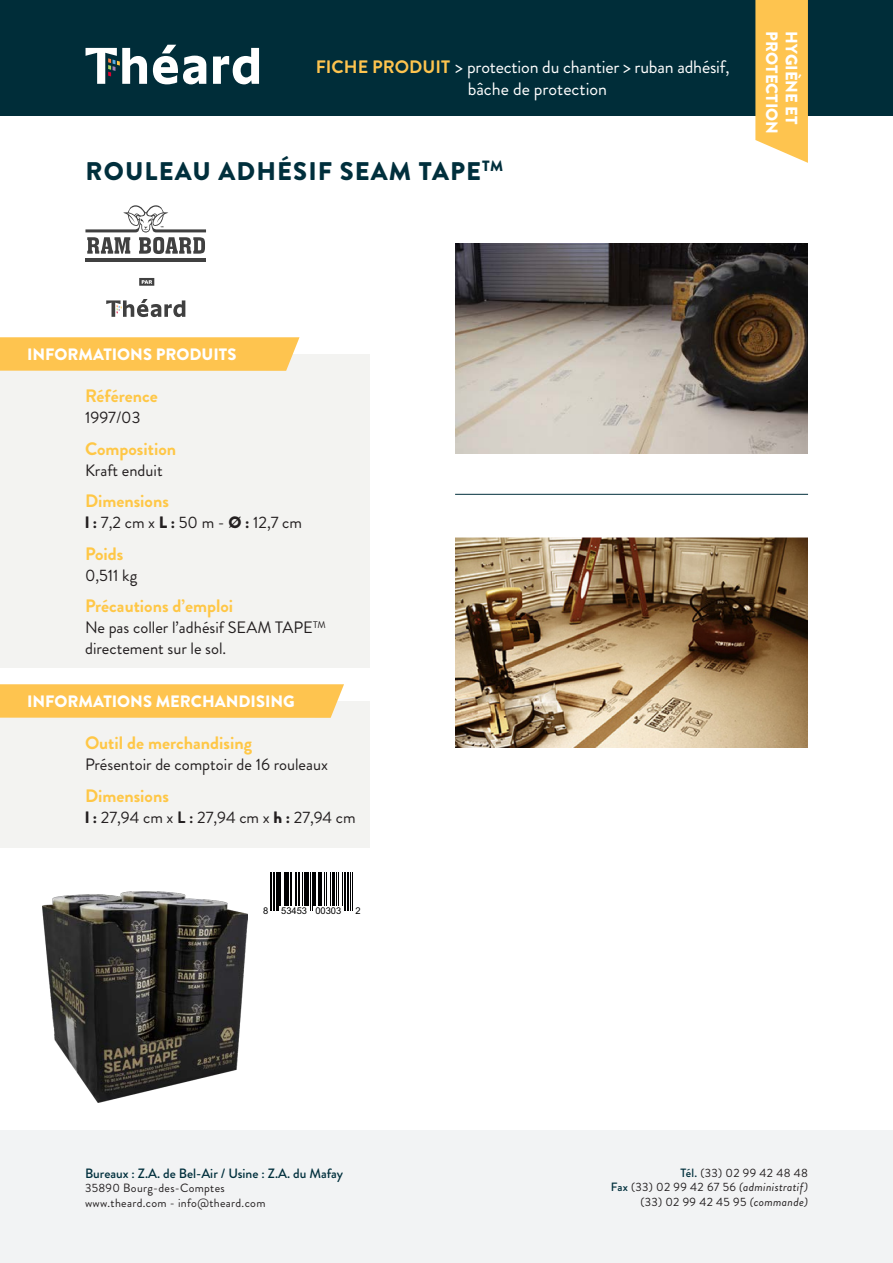
<style>
.page{position:relative;width:893px;height:1263px;background:#fff}
.page>*{position:absolute;margin:0;border:0;box-sizing:border-box;transform-origin:0 0}
.t1{font:900 25.5px "Brandon Grotesque";letter-spacing:.045em;color:#002f3c}
.t2{font:700 18px "Brandon Grotesque";color:#ffc746}
.t3{font:18px/21.6px "Brandon Grotesque";letter-spacing:-.01em;color:#fff}
.t4{font:16.5px/21px "Brandon Grotesque";color:#231f20}
.t5{font:900 16.5px "Brandon Grotesque";color:#fff}
.t6{font:500 13.5px "Brandon Grotesque";color:#002f3c}
.t7{font:12px/14.4px "Brandon Grotesque";letter-spacing:.025em;color:#231f20}
.t8{font:9.3px "Arial";color:#000001}
.s1{font-weight:700;color:#fec44f}
.s2{font-weight:900}
.s3{font-weight:700}
.s4{font-weight:500;color:#002f3c}
.s5{font-style:italic}
</style>
<div class="page">
<hr style="left:455px;top:494px;width:353px;height:1px;background:#002f3c">
<div style="left:0;top:0;width:893px;height:116px;background:#002d39"></div>
<svg style="left:153px;top:45px;width:53px;height:39px"></svg>
<svg style="left:213px;top:48px;width:46px;height:36px"></svg>
<svg style="left:86px;top:48px;width:61px;height:36px"></svg>
<svg style="left:755px;top:0;width:53px;height:163px;background:#fcc75b"></svg>
<img style="left:455px;top:243px;width:353px;height:210px">
<img style="left:455px;top:537px;width:353px;height:210px">
<div style="left:0;top:1130px;width:893px;height:133px;background:#f2f3f4"></div>
<hr style="left:270px;top:872px;width:1px;height:39px;background:#000001">
<hr style="left:271px;top:872px;width:1px;height:39px;background:#000001">
<hr style="left:273px;top:872px;width:2px;height:39px;background:#000001">
<hr style="left:276px;top:872px;width:2px;height:39px;background:#000001">
<hr style="left:279px;top:872px;width:2px;height:34px;background:#000001">
<hr style="left:284px;top:872px;width:1px;height:34px;background:#000001">
<hr style="left:285px;top:872px;width:4px;height:34px;background:#000001">
<hr style="left:290px;top:872px;width:1px;height:34px;background:#000001">
<hr style="left:291px;top:872px;width:1px;height:34px;background:#000001">
<hr style="left:295px;top:872px;width:2px;height:34px;background:#000001">
<hr style="left:298px;top:872px;width:1px;height:34px;background:#000001">
<hr style="left:302px;top:872px;width:1px;height:34px;background:#000001">
<hr style="left:304px;top:872px;width:3px;height:34px;background:#000001">
<hr style="left:308px;top:872px;width:1px;height:34px;background:#000001">
<hr style="left:310px;top:872px;width:1px;height:39px;background:#000001">
<hr style="left:312px;top:872px;width:1px;height:39px;background:#000001">
<hr style="left:313px;top:872px;width:3px;height:34px;background:#000001">
<hr style="left:318px;top:872px;width:1px;height:34px;background:#000001">
<hr style="left:320px;top:872px;width:2px;height:34px;background:#000001">
<hr style="left:324px;top:872px;width:1px;height:34px;background:#000001">
<hr style="left:326px;top:872px;width:1px;height:34px;background:#000001">
<hr style="left:330px;top:872px;width:1px;height:34px;background:#000001">
<hr style="left:332px;top:872px;width:2px;height:34px;background:#000001">
<hr style="left:336px;top:872px;width:1px;height:34px;background:#000001">
<hr style="left:338px;top:872px;width:1px;height:34px;background:#000001">
<hr style="left:342px;top:872px;width:1px;height:34px;background:#000001">
<hr style="left:344px;top:872px;width:2px;height:39px;background:#000001">
<hr style="left:347px;top:872px;width:2px;height:39px;background:#000001">
<hr style="left:350px;top:872px;width:1px;height:39px;background:#000001">
<hr style="left:352px;top:872px;width:1px;height:39px;background:#000001">
<img style="left:43px;top:892px;width:204px;height:210px">
<hr style="left:85px;top:258px;width:121px;height:3px;background:#000001">
<svg style="left:85px;top:205px;width:121px;height:49px"></svg>
<svg style="left:139px;top:278px;width:15px;height:8px"></svg>
<svg style="left:106px;top:299px;width:79px;height:18px"></svg>
<div style="left:0;top:354px;width:370px;height:314px;background:#f3f3f1"></div>
<div style="left:0;top:701px;width:370px;height:147px;background:#f3f3f1"></div>
<svg style="left:0;top:337px;width:299px;height:34px;background:#fdc555"></svg>
<svg style="left:0;top:684px;width:344px;height:34px;background:#fdc554"></svg>
<p class="t3" style="left:468px;top:57px;width:263px;text-indent:-152px"><span class="s1">FICHE PRODUIT</span> &gt; protection du chantier &gt; ruban adhésif, bâche de protection</p>
<h1 class="t1" style="left:86px;top:153px;width:419px">ROULEAU ADHÉSIF SEAM TAPE<sup>TM</sup></h1>
<p class="t5" style="left:783px;top:31px;width:104px;rotate:90deg">PROTECTION</p>
<p class="t5" style="left:803px;top:31px;width:95px;rotate:90deg">HYGIÈNE ET</p>
<p class="t5" style="left:27px;top:342px;width:211px">INFORMATIONS PRODUITS</p>
<p class="t2" style="left:85px;top:383px;width:74px">Référence</p>
<p class="t4" style="left:85px;top:407px;width:57px">1997/03</p>
<p class="t2" style="left:85px;top:436px;width:93px">Composition</p>
<p class="t4" style="left:85px;top:460px;width:79px">Kraft enduit</p>
<p class="t2" style="left:85px;top:488px;width:85px">Dimensions</p>
<p class="t4" style="left:85px;top:512px;width:219px"><span class="s2">l :</span> 7,2 cm x <span class="s2">L :</span> 50 m - <span class="s2">Ø :</span> 12,7 cm</p>
<p class="t2" style="left:85px;top:541px;width:40px">Poids</p>
<p class="t4" style="left:85px;top:565px;width:54px">0,511 kg</p>
<p class="t2" style="left:85px;top:593px;width:150px">Précautions d’emploi</p>
<p class="t4" style="left:85px;top:617px;width:242px">Ne pas coller l’adhésif SEAM TAPE<sup>TM </sup>directement sur le sol.</p>
<p class="t5" style="left:27px;top:689px;width:269px">INFORMATIONS MERCHANDISING</p>
<p class="t2" style="left:85px;top:730px;width:169px">Outil de merchandising</p>
<p class="t4" style="left:85px;top:754px;width:244px">Présentoir de comptoir de 16 rouleaux</p>
<p class="t2" style="left:85px;top:783px;width:85px">Dimensions</p>
<p class="t4" style="left:85px;top:807px;width:272px"><span class="s2">l :</span> 27,94 cm x <span class="s3">L :</span> 27,94 cm x <span class="s2">h :</span> 27,94 cm</p>
<p class="t8" style="left:263px;top:905px;width:7px">8</p>
<p class="t8" style="left:281px;top:905px;width:62px">53453 00303</p>
<p class="t8" style="left:356px;top:905px;width:7px">2</p>
<p class="t6" style="left:85px;top:1164px;width:260px">Bureaux : Z.A. de Bel-Air / Usine : Z.A. du Mafay</p>
<p class="t7" style="left:85px;top:1181px;width:182px">35890 Bourg-des-Comptes www.theard.com - info@theard.com</p>
<p class="t7" style="left:611px;top:1166px;width:199px;text-align:right"><span class="s4">Tél.</span> (33) 02 99 42 48 48<br><span class="s4">Fax</span> (33) 02 99 42 67 56 <span class="s5">(administratif) </span>(33) 02 99 42 45 95 <span class="s5">(commande)</span></p>
</div>
